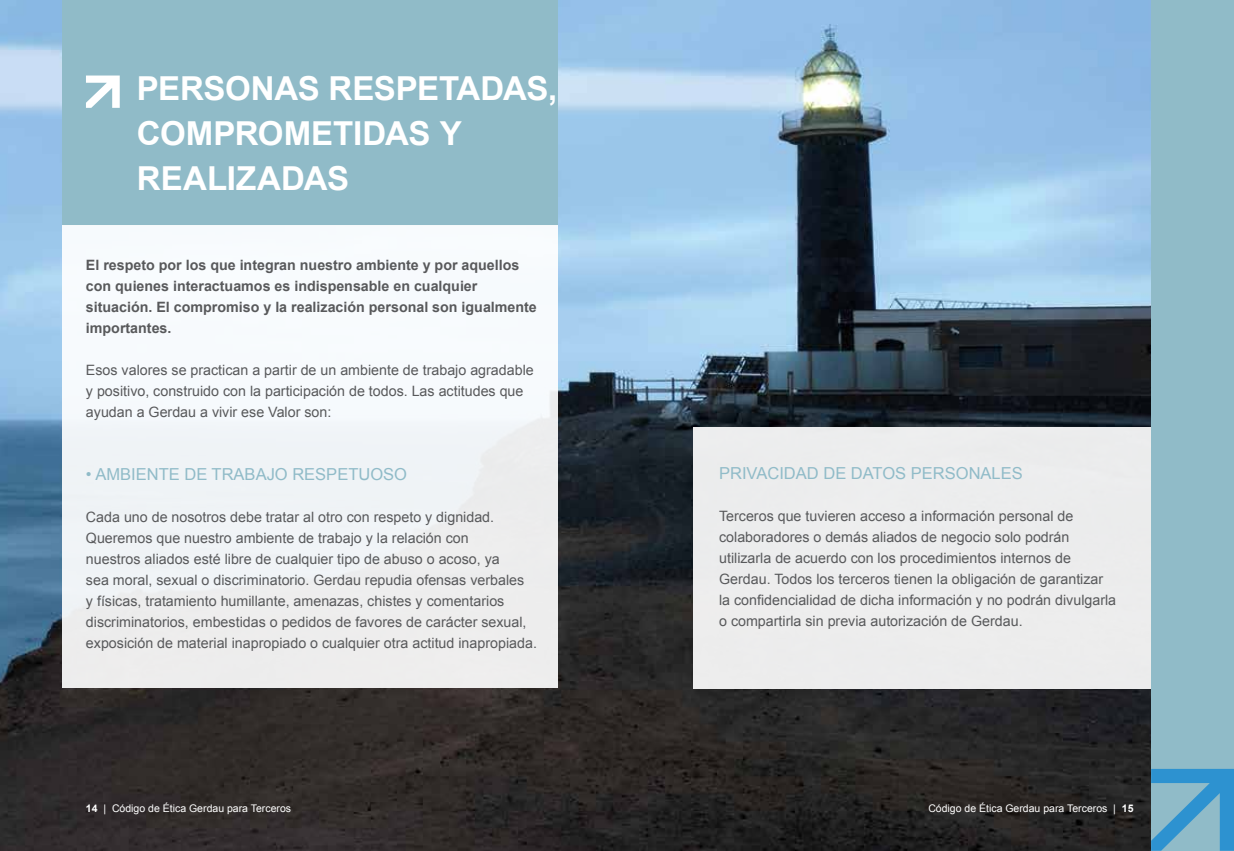
<style>
.page{position:relative;width:1234px;height:851px;background:#fff}
.page>*{position:absolute;margin:0;border:0;box-sizing:border-box;transform-origin:0 0}
.t1{font:700 33px/45px "Arial";letter-spacing:-.005em;color:#fff}
.t2{font:16.5px "Arial";color:#90bbc8}
.t3{font:14.25px/21px "Arial";color:#58595b}
.t4{font:700 14.25px/21px "Arial";color:#58595b}
.t5{font:10.5px "Arial";color:#fff}
.s1{font-weight:700}
</style>
<div class="page">
<img style="left:0;top:0;width:1150px;height:850px">
<div style="left:62px;top:0;width:495px;height:225px;background:#90bbc8"></div>
<svg style="left:86px;top:75px;width:34px;height:33px"></svg>
<div style="left:62px;top:225px;width:495px;height:463px;background:#f0f4f7"></div>
<div style="left:693px;top:426px;width:464px;height:262px;background:#eceded"></div>
<div style="left:1150px;top:0;width:83px;height:850px;background:#90bbc8"></div>
<svg style="left:1150px;top:768px;width:83px;height:82px"></svg>
<h1 class="t1" style="left:137px;top:66px;width:422px">PERSONAS RESPETADAS,<br>COMPROMETIDAS Y<br>REALIZADAS</h1>
<p class="t4" style="left:86px;top:255px;width:452px">El respeto por los que integran nuestro ambiente y por aquellos con quienes interactuamos es indispensable en cualquier situación. El compromiso y la realización personal son igualmente importantes.</p>
<p class="t3" style="left:86px;top:359px;width:449px">Esos valores se practican a partir de un ambiente de trabajo agradable y positivo, construido con la participación de todos. Las actitudes que ayudan a Gerdau a vivir ese Valor son:</p>
<p class="t2" style="left:86px;top:463px;width:322px">• AMBIENTE DE TRABAJO RESPETUOSO</p>
<p class="t3" style="left:86px;top:506px;width:452px">Cada uno de nosotros debe tratar al otro con respeto y dignidad.<br>Queremos que nuestro ambiente de trabajo y la relación con<br>nuestros aliados esté libre de cualquier tipo de abuso o acoso, ya<br>sea moral, sexual o discriminatorio. Gerdau repudia ofensas verbales<br>y físicas, tratamiento humillante, amenazas, chistes y comentarios discriminatorios, embestidas o pedidos de favores de carácter sexual, exposición de material inapropiado o cualquier otra actitud inapropiada.</p>
<p class="t2" style="left:719px;top:462px;width:305px">PRIVACIDAD DE DATOS PERSONALES</p>
<p class="t3" style="left:719px;top:505px;width:398px">Terceros que tuvieren acceso a información personal de colaboradores o demás aliados de negocio solo podrán utilizarla de acuerdo con los procedimientos internos de Gerdau. Todos los terceros tienen la obligación de garantizar la confidencialidad de dicha información y no podrán divulgarla o compartirla sin previa autorización de Gerdau.</p>
<p class="t5" style="left:86px;top:801px;width:207px"><span class="s1">14</span> | Código de Ética Gerdau para Terceros</p>
<p class="t5" style="left:928px;top:801px;width:207px">Código de Ética Gerdau para Terceros | <span class="s1">15</span></p>
</div>
